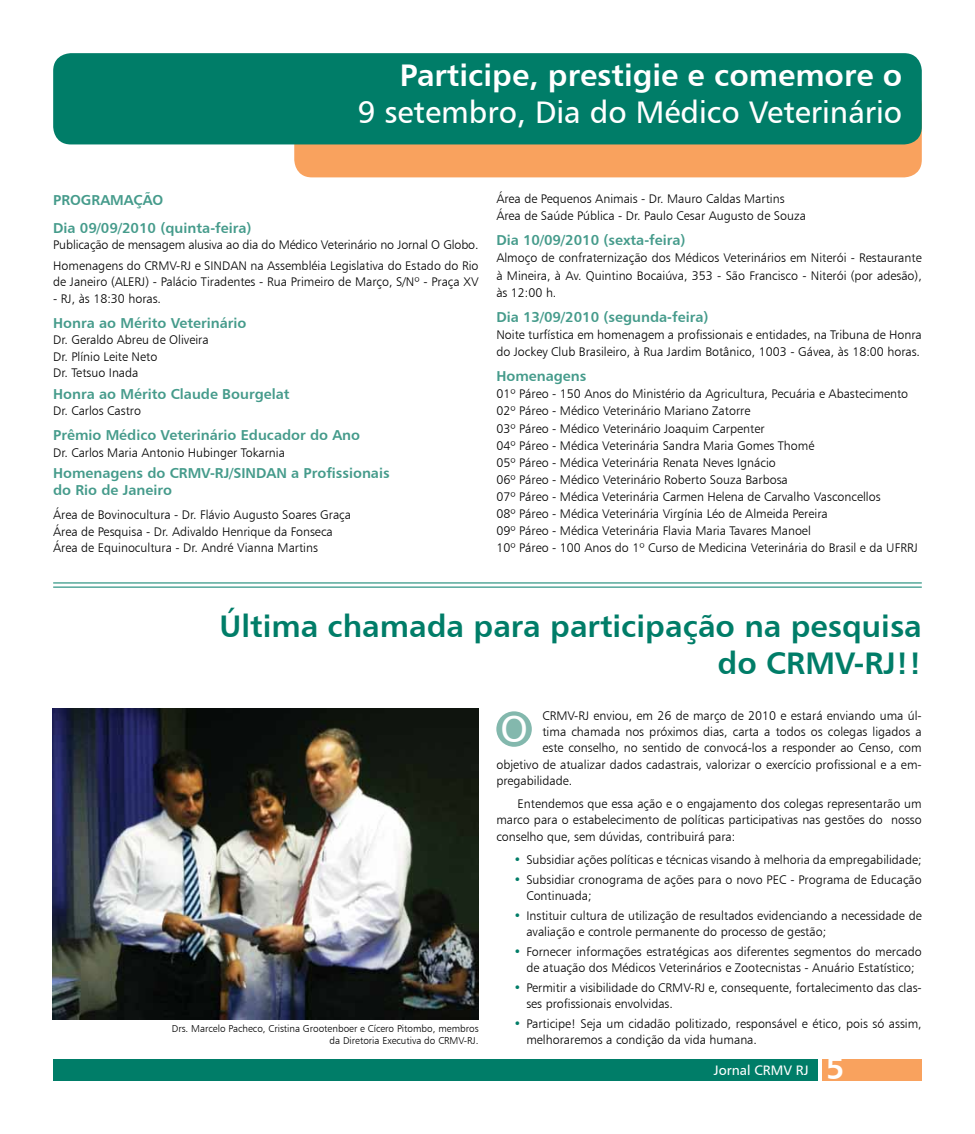
<style>
.page{position:relative;width:975px;height:1134px;background:#fff}
.page>*{position:absolute;margin:0;border:0;box-sizing:border-box;transform-origin:0 0}
.t1{font:37.5px "Humanist 777 BT Roman B";color:#fff}
.t2{font:31.25px/37.5px "Humanist 777 BT Bold B";color:#007d68}
.t3{font:31.25px "Humanist 777 BT Roman B";color:#fff}
.t4{font:31.25px "Humanist 777 BT Bold B";color:#fff}
.t5{font:14.38px/28.2px "Humanist 777 BT Bold B";color:#459b8b}
.t6{font:13.75px "Humanist 777 BT Roman B";color:#fff}
.t7{font:12.5px/17.1px "Humanist 777 BT Light B";color:#000}
.t8{font:10px/12px "Humanist 777 BT Light B";color:#000;text-align:right}
.s1{color:#007d68}
</style>
<div class="page">
<div style="left:294px;top:87px;width:627px;height:90px;background:#f9a25e;border-radius:18px"></div>
<div style="left:53px;top:53px;width:868px;height:91px;background:#007d68;border-radius:18px"></div>
<div style="left:53px;top:1059px;width:764px;height:22px;background:#007d68"></div>
<div style="left:822px;top:1059px;width:99px;height:22px;background:#f9a25e"></div>
<hr style="left:53px;top:582px;width:868px;height:1px;background:#007d68">
<hr style="left:53px;top:587px;width:868px;height:1px;background:#007d68">
<div style="left:496px;top:711px;width:35px;height:36px;background:#83b8ad;border-radius:50%"></div>
<img style="left:53px;top:708px;width:425px;height:311px">
<h2 class="t4" style="left:400px;top:55px;width:504px">Participe, prestigie e comemore o</h2>
<h2 class="t3" style="left:357px;top:93px;width:546px">9 setembro, Dia do Médico Veterinário</h2>
<p class="t5" style="left:53px;top:185px;width:200px">PROGRAMAÇÃO<br>Dia 09/09/2010 (quinta-feira)</p>
<p class="t7" style="left:53px;top:235px;width:427px;line-height:20.1px">Publicação de mensagem alusiva ao dia do Médico Veterinário no Jornal O Globo.<br>Homenagens do CRMV-RJ e SINDAN na Assembléia Legislativa do Estado do Rio</p>
<p class="t7" style="left:53px;top:273px;width:427px">de Janeiro (ALERJ) - Palácio Tiradentes - Rua Primeiro de Março, S/Nº - Praça XV</p>
<p class="t7" style="left:53px;top:290px;width:109px">- RJ, às 18:30 horas.</p>
<p class="t5" style="left:53px;top:308px;width:195px">Honra ao Mérito Veterinário</p>
<p class="t7" style="left:53px;top:331px;width:157px;line-height:16.6px">Dr. Geraldo Abreu de Oliveira<br>Dr. Plínio Leite Neto<br>Dr. Tetsuo Inada</p>
<p class="t5" style="left:53px;top:379px;width:238px">Honra ao Mérito Claude Bourgelat</p>
<p class="t7" style="left:53px;top:402px;width:89px">Dr. Carlos Castro</p>
<p class="t5" style="left:53px;top:420px;width:308px">Prêmio Médico Veterinário Educador do Ano</p>
<p class="t7" style="left:53px;top:443px;width:233px">Dr. Carlos Maria Antonio Hubinger Tokarnia</p>
<p class="t5" style="left:53px;top:463px;width:338px;line-height:17.6px">Homenagens do CRMV-RJ/SINDAN a Profissionais do Rio de Janeiro</p>
<p class="t7" style="left:53px;top:506px;width:299px;line-height:16.6px">Área de Bovinocultura - Dr. Flávio Augusto Soares Graça<br>Área de Pesquisa - Dr. Adivaldo Henrique da Fonseca<br>Área de Equinocultura - Dr. André Vianna Martins</p>
<p class="t7" style="left:496px;top:190px;width:311px">Área de Pequenos Animais - Dr. Mauro Caldas Martins<br>Área de Saúde Pública - Dr. Paulo Cesar Augusto de Souza</p>
<p class="t5" style="left:496px;top:226px;width:191px">Dia 10/09/2010 (sexta-feira)</p>
<p class="t7" style="left:496px;top:249px;width:427px;text-align:justify">Almoço de confraternização dos Médicos Veterinários em Niterói - Restaurante à Mineira, à Av. Quintino Bocaiúva, 353 - São Francisco - Niterói (por adesão), às 12:00 h.</p>
<p class="t5" style="left:496px;top:302px;width:214px">Dia 13/09/2010 (segunda-feira)</p>
<p class="t7" style="left:496px;top:326px;width:427px">Noite turfística em homenagem a profissionais e entidades, na Tribuna de Honra do Jockey Club Brasileiro, à Rua Jardim Botânico, 1003 - Gávea, às 18:00 horas.</p>
<p class="t5" style="left:496px;top:362px;width:91px">Homenagens</p>
<p class="t7" style="left:496px;top:385px;width:423px">01º Páreo - 150 Anos do Ministério da Agricultura, Pecuária e Abastecimento 02º Páreo - Médico Veterinário Mariano Zatorre<br>03º Páreo - Médico Veterinário Joaquim Carpenter<br>04º Páreo - Médica Veterinária Sandra Maria Gomes Thomé<br>05º Páreo - Médica Veterinária Renata Neves Ignácio<br>06º Páreo - Médico Veterinário Roberto Souza Barbosa<br>07º Páreo - Médica Veterinária Carmen Helena de Carvalho Vasconcellos<br>08º Páreo - Médica Veterinária Virgínia Léo de Almeida Pereira<br>09º Páreo - Médica Veterinária Flavia Maria Tavares Manoel<br>10º Páreo - 100 Anos do 1º Curso de Medicina Veterinária do Brasil e da UFRRJ</p>
<h2 class="t2" style="left:717px;top:606px;width:206px;text-indent:-498px">Última chamada para participação na pesquisa do crmv</h2>
<h2 class="t2" style="left:853px;top:644px;width:69px">-rJ!!</h2>
<p class="t8" style="left:172px;top:1022px;width:308px">Drs. Marcelo Pacheco, Cristina Grootenboer e Cícero Pitombo, membros da Diretoria Executiva do CRMV-RJ.</p>
<p class="t7" style="left:542px;top:707px;width:381px">CRMV-RJ enviou, em 26 de março de 2010 e estará enviando uma úl-</p>
<p class="t7" style="left:542px;top:723px;width:381px">tima chamada nos próximos dias, carta a todos os colegas ligados a</p>
<p class="t7" style="left:542px;top:739px;width:381px">este conselho, no sentido de convocá-los a responder ao Censo, com</p>
<p class="t7" style="left:496px;top:755px;width:427px">objetivo de atualizar dados cadastrais, valorizar o exercício profissional e a em-</p>
<p class="t7" style="left:496px;top:772px;width:77px">pregabilidade.</p>
<p class="t7" style="left:496px;top:795px;width:427px;line-height:16.2px;text-align:justify;text-indent:21px">Entendemos que essa ação e o engajamento dos colegas representarão um marco para o estabelecimento de políticas participativas nas gestões do nosso conselho que, sem dúvidas, contribuirá para:</p>
<p class="t7" style="left:514px;top:851px;width:409px"><span class="s1">•</span> Subsidiar ações políticas e técnicas visando à melhoria da empregabilidade;</p>
<p class="t7" style="left:526px;top:871px;width:397px;line-height:16.2px;text-indent:-13px"><span class="s1">•</span> Subsidiar cronograma de ações para o novo PEC - Programa de Educação<br>Continuada;</p>
<p class="t7" style="left:526px;top:907px;width:397px;line-height:16.2px;text-indent:-13px"><span class="s1">•</span> Instituir cultura de utilização de resultados evidenciando a necessidade de avaliação e controle permanente do processo de gestão;</p>
<p class="t7" style="left:514px;top:943px;width:409px;line-height:16.2px;text-align:center"><span class="s1">•</span> Fornecer informações estratégicas aos diferentes segmentos do mercado de atuação dos Médicos Veterinários e Zootecnistas - Anuário Estatístico;</p>
<p class="t7" style="left:526px;top:979px;width:397px;line-height:16.2px;text-indent:-13px"><span class="s1">•</span> Permitir a visibilidade do CRMV-RJ e, consequente, fortalecimento das clas&shy;ses profissionais envolvidas.</p>
<p class="t7" style="left:526px;top:1015px;width:397px;line-height:16.2px;text-indent:-13px"><span class="s1">•</span> Participe! Seja um cidadão politizado, responsável e ético, pois só assim, melhoraremos a condição da vida humana.</p>
<h1 class="t1" style="left:500px;top:706px;width:29px">O</h1>
<p class="t6" style="left:713px;top:1062px;width:96px">Jornal CRMV RJ</p>
<h2 class="t4" style="left:825px;top:1049px;width:20px">5</h2>
</div>
